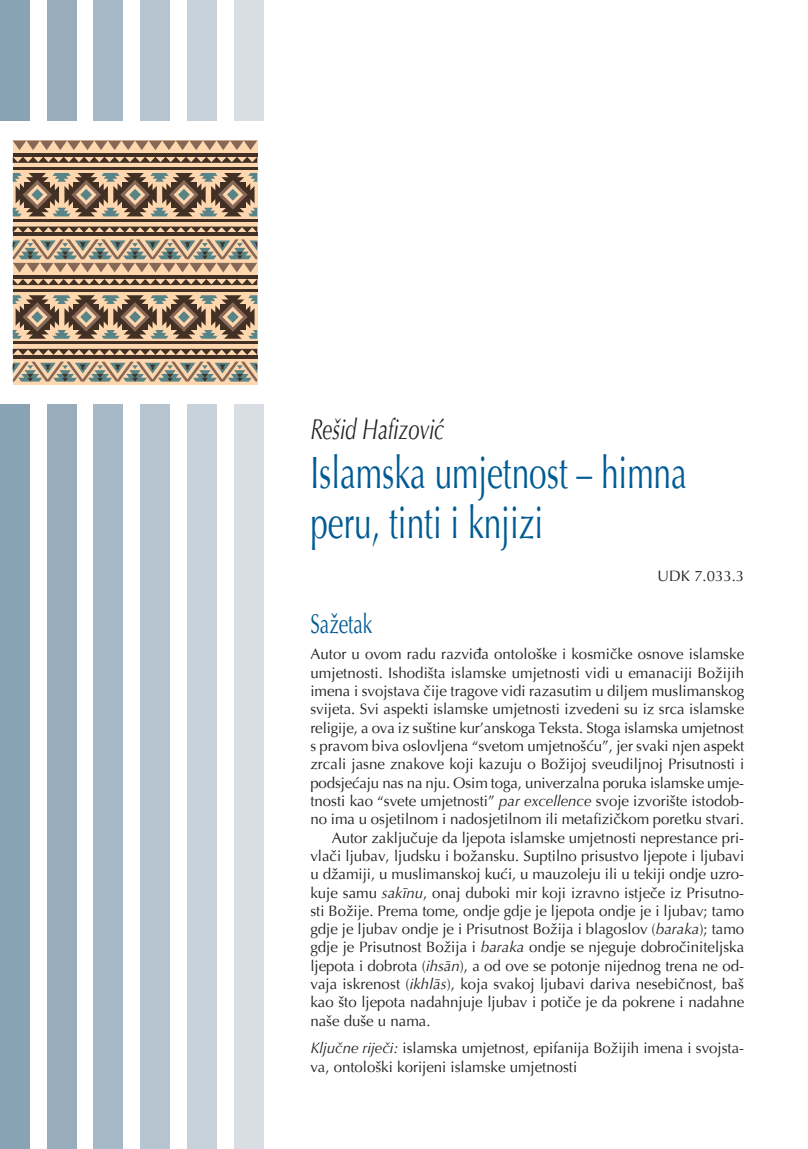
<style>
.page{position:relative;width:808px;height:1149px;background:#fff}
.page>*{position:absolute;margin:0;border:0;box-sizing:border-box;transform-origin:0 0}
.t1{font:45px/49.5px "Optima";color:#005b94;scale:.7 1}
.t2{font:italic 28.5px "Optima";color:#231f20;scale:.7 1}
.t3{font:27px "Optima";color:#005b94;scale:.7 1}
.t4{font:15px/19.8px "Optima";color:#231f20}
.s1{font-style:italic}
</style>
<div class="page">
<div style="left:0;top:0;width:30px;height:1148px;background:#89a3b5"></div>
<div style="left:187px;top:0;width:30px;height:1148px;background:#c7d1da"></div>
<div style="left:140px;top:0;width:30px;height:1148px;background:#b7c5d0"></div>
<div style="left:94px;top:0;width:29px;height:1148px;background:#a7b8c6"></div>
<div style="left:47px;top:0;width:30px;height:1148px;background:#97adbe"></div>
<div style="left:234px;top:0;width:30px;height:1148px;background:#d9dee5"></div>
<div style="left:0;top:122px;width:270px;height:282px;background:#fff"></div>
<svg style="left:13px;top:150px;width:244px;height:235px;background:#ecc8a3"></svg>
<svg style="left:13px;top:157px;width:244px;height:6px"></svg>
<hr style="left:13px;top:153px;width:244px;height:4px;background:#413023">
<hr style="left:13px;top:167px;width:244px;height:3px;background:#413023">
<svg style="left:13px;top:226px;width:244px;height:6px"></svg>
<hr style="left:13px;top:232px;width:244px;height:4px;background:#413023">
<hr style="left:13px;top:219px;width:244px;height:3px;background:#413023">
<svg style="left:13px;top:140px;width:244px;height:10px;background:#c4a184"></svg>
<svg style="left:13px;top:173px;width:244px;height:43px;background:#96826c"></svg>
<svg style="left:13px;top:279px;width:244px;height:6px"></svg>
<hr style="left:13px;top:275px;width:244px;height:4px;background:#413023">
<hr style="left:13px;top:290px;width:244px;height:2px;background:#413023">
<svg style="left:13px;top:349px;width:244px;height:6px"></svg>
<hr style="left:13px;top:355px;width:244px;height:3px;background:#413023">
<hr style="left:13px;top:342px;width:244px;height:2px;background:#413023">
<svg style="left:13px;top:239px;width:244px;height:33px;background:#b8a48c"></svg>
<svg style="left:13px;top:295px;width:244px;height:43px;background:#97836c"></svg>
<svg style="left:13px;top:361px;width:244px;height:20px;background:#aba08b"></svg>
<h2 class="t2" style="left:310px;top:411px;width:193px">Rešid Hafizović</h2>
<h1 class="t1" style="left:310px;top:449px;width:539px">Islamska umjetnost – himna peru, tinti i knjizi</h1>
<p class="t4" style="left:657px;top:566px;width:88px">UDK 7.033.3</p>
<h3 class="t3" style="left:310px;top:606px;width:90px">Sažetak</h3>
<p class="t4" style="left:310px;top:644px;width:435px">Autor u ovom radu razviđa ontološke i kosmičke osnove islamske</p>
<p class="t4" style="left:310px;top:662px;width:435px">umjetnosti. Ishodišta islamske umjetnosti vidi u emanaciji Božijih</p>
<p class="t4" style="left:310px;top:681px;width:435px">imena i svojstava čije tragove vidi razasutim u diljem muslimanskog</p>
<p class="t4" style="left:310px;top:699px;width:435px">svijeta. Svi aspekti islamske umjetnosti izvedeni su iz srca islamske</p>
<p class="t4" style="left:310px;top:717px;width:435px">religije, a ova iz suštine kur’anskoga Teksta. Stoga islamska umjetnost</p>
<p class="t4" style="left:310px;top:736px;width:435px">s pravom biva oslovljena “svetom umjetnošću”, jer svaki njen aspekt</p>
<p class="t4" style="left:310px;top:754px;width:435px">zrcali jasne znakove koji kazuju o Božijoj sveudiljnoj Prisutnosti i</p>
<p class="t4" style="left:310px;top:772px;width:435px">podsjećaju nas na nju. Osim toga, univerzalna poruka islamske umje-</p>
<p class="t4" style="left:310px;top:791px;width:435px">tnosti kao “svete umjetnosti” <span class="s1">par excellence</span> svoje izvorište istodob-</p>
<p class="t4" style="left:310px;top:809px;width:435px">no ima u osjetilnom i nadosjetilnom ili metafizičkom poretku stvari.</p>
<p class="t4" style="left:332px;top:827px;width:414px">Autor zaključuje da ljepota islamske umjetnosti neprestance pri-</p>
<p class="t4" style="left:310px;top:845px;width:435px">vlači ljubav, ljudsku i božansku. Suptilno prisustvo ljepote i ljubavi</p>
<p class="t4" style="left:310px;top:864px;width:435px">u džamiji, u muslimanskoj kući, u mauzoleju ili u tekiji ondje uzro-</p>
<p class="t4" style="left:310px;top:882px;width:435px">kuje samu <span class="s1">sakīnu</span>, onaj duboki mir koji izravno istječe iz Prisutno-</p>
<p class="t4" style="left:310px;top:900px;width:435px">sti Božije. Prema tome, ondje gdje je ljepota ondje je i ljubav; tamo</p>
<p class="t4" style="left:310px;top:919px;width:435px">gdje je ljubav ondje je i Prisutnost Božija i blagoslov (<span class="s1">baraka</span>); tamo</p>
<p class="t4" style="left:310px;top:937px;width:435px">gdje je Prisutnost Božija i <span class="s1">baraka</span> ondje se njeguje dobročiniteljska</p>
<p class="t4" style="left:310px;top:955px;width:435px">ljepota i dobrota (<span class="s1">ihsān</span>), a od ove se potonje nijednog trena ne od-</p>
<p class="t4" style="left:310px;top:974px;width:435px">vaja iskrenost (<span class="s1">ikhlās</span>), koja svakoj ljubavi dariva nesebičnost, baš</p>
<p class="t4" style="left:310px;top:992px;width:435px">kao što ljepota nadahnjuje ljubav i potiče je da pokrene i nadahne</p>
<p class="t4" style="left:310px;top:1010px;width:122px">naše duše u nama.</p>
<p class="t4" style="left:310px;top:1037px;width:435px"><span class="s1">Ključne riječi:</span> islamska umjetnost, epifanija Božijih imena i svojsta&shy;va, ontološki korijeni islamske umjetnosti</p>
</div>
